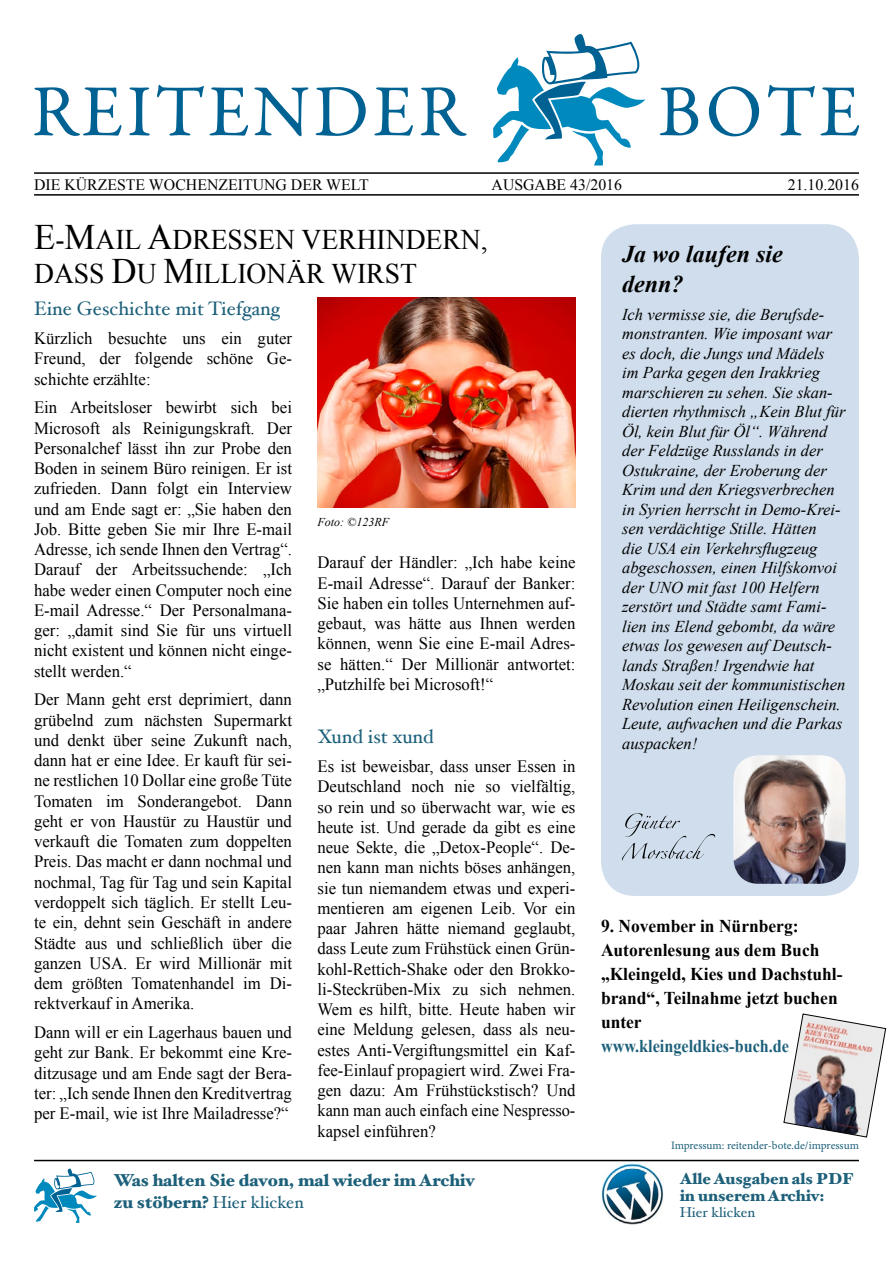
<style>
.page{position:relative;width:893px;height:1263px;background:#fff}
.page>*{position:absolute;margin:0;border:0;box-sizing:border-box;transform-origin:0 0}
.t1{font:28.5px/33.6px "Times New Roman";color:#000}
.t2{font:italic 700 24px/30px "Times New Roman";color:#000}
.t3{font:19.5px "Hoefler Text";color:#1d607a}
.t4{font:700 18px/24px "Times New Roman";color:#000}
.t5{font:700 18px "Times New Roman";color:#1d607a;scale:.9 1}
.t6{font:17.25px/20.2px "Times New Roman";color:#000;text-align:justify}
.t7{font:900 17.25px/22.2px "Hoefler Text";color:#1d607a}
.t8{font:italic 16.5px/19.5px "Times New Roman";color:#000}
.t9{font:15.9px "Times New Roman";color:#000}
.t10{font:900 15.9px/16.5px "Hoefler Text";color:#1d607a}
.t11{font:14.25px "Hoefler Text";color:#1d607a}
.t12{font:italic 12px "Times New Roman";color:#000}
.t13{font:11.4px "Minion Pro";letter-spacing:-.005em;color:#1d607a}
.s1{font-size:35.85px}
.s2{font-weight:400}
</style>
<div class="page">
<div style="left:601px;top:224px;width:258px;height:672px;background:#cfddec;border-radius:34px"></div>
<svg style="left:493px;top:34px;width:152px;height:131px"></svg>
<svg style="left:34px;top:87px;width:88px;height:49px"></svg>
<svg style="left:129px;top:87px;width:21px;height:48px"></svg>
<svg style="left:157px;top:85px;width:47px;height:51px"></svg>
<svg style="left:210px;top:87px;width:38px;height:49px"></svg>
<svg style="left:254px;top:87px;width:54px;height:49px"></svg>
<svg style="left:316px;top:87px;width:50px;height:49px"></svg>
<svg style="left:374px;top:87px;width:39px;height:49px"></svg>
<svg style="left:421px;top:87px;width:46px;height:49px"></svg>
<svg style="left:660px;top:87px;width:38px;height:48px"></svg>
<svg style="left:709px;top:86px;width:50px;height:50px"></svg>
<svg style="left:768px;top:85px;width:91px;height:51px"></svg>
<hr style="left:34px;top:172px;width:825px;height:2px;background:#000">
<hr style="left:34px;top:1160px;width:825px;height:1px;background:#000">
<hr style="left:34px;top:194px;width:825px;height:2px;background:#000">
<img style="left:601px;top:1163px;width:63px;height:62px">
<img style="left:733px;top:755px;width:113px;height:129px">
<svg style="left:622px;top:813px;width:93px;height:48px"></svg>
<svg style="left:34px;top:1168px;width:63px;height:55px"></svg>
<img style="left:317px;top:297px;width:258px;height:210px">
<img style="left:783px;top:1013px;width:103px;height:124px">
<p class="t9" style="left:34px;top:174px;width:336px">DIE KÜRZESTE WOCHENZEITUNG DER WELT</p>
<p class="t9" style="left:492px;top:174px;width:132px">AUSGABE 43/2016</p>
<p class="t9" style="left:788px;top:174px;width:73px">21.10.2016</p>
<h1 class="t1" style="left:34px;top:222px;width:455px"><span class="s1">E</span>-<span class="s1">M</span>AIL <span class="s1">A</span>DRESSEN VERHINDERN,<br>DASS <span class="s1">D</span>U <span class="s1">M</span>ILLIONÄR WIRST</h1>
<p class="t3" style="left:34px;top:297px;width:248px">Eine Geschichte mit Tiefgang</p>
<p class="t6" style="left:34px;top:328px;width:259px">Kürzlich besuchte uns ein guter Freund, der folgende schöne Ge&shy;schichte erzählte:</p>
<p class="t6" style="left:34px;top:397px;width:259px">Ein Arbeitsloser bewirbt sich bei Microsoft als Reinigungskraft. Der Personalchef lässt ihn zur Probe den Boden in seinem Büro reinigen. Er ist zufrieden. Dann folgt ein Interview und am Ende sagt er: „Sie haben den Job. Bitte geben Sie mir Ihre E-mail Adresse, ich sende Ihnen den Vertrag“.<br>Darauf der Arbeitssuchende: „Ich habe weder einen Computer noch eine E-mail Adresse.“ Der Personalmana&shy;ger: „damit sind Sie für uns virtuell nicht existent und können nicht einge&shy;stellt werden.“</p>
<p class="t6" style="left:34px;top:689px;width:259px">Der Mann geht erst deprimiert, dann grübelnd zum nächsten Supermarkt und denkt über seine Zukunft nach, dann hat er eine Idee. Er kauft für sei&shy;ne restlichen 10 Dollar eine große Tüte Tomaten im Sonderangebot. Dann geht er von Haustür zu Haustür und verkauft die Tomaten zum doppelten Preis. Das macht er dann nochmal und nochmal, Tag für Tag und sein Kapital verdoppelt sich täglich. Er stellt Leu&shy;te ein, dehnt sein Geschäft in andere Städte aus und schließlich über die ganzen USA. Er wird Millionär mit dem größten Tomatenhandel im Di&shy;rektverkauf in Amerika.</p>
<p class="t6" style="left:34px;top:1022px;width:259px">Dann will er ein Lagerhaus bauen und geht zur Bank. Er bekommt eine Kre&shy;ditzusage und am Ende sagt der Bera&shy;ter: „Ich sende Ihnen den Kreditvertrag per E-mail, wie ist Ihre Mailadresse?“</p>
<p class="t12" style="left:318px;top:514px;width:73px">Foto: ©123RF</p>
<p class="t6" style="left:317px;top:552px;width:259px">Darauf der Händler: „Ich habe keine E-mail Adresse“. Darauf der Banker:<br>Sie haben ein tolles Unternehmen auf&shy;gebaut, was hätte aus Ihnen werden können, wenn Sie eine E-mail Adres&shy;se hätten.“ Der Millionär antwortet: „Putzhilfe bei Microsoft!“</p>
<p class="t3" style="left:317px;top:725px;width:118px">Xund ist xund</p>
<p class="t6" style="left:317px;top:756px;width:259px">Es ist beweisbar, dass unser Essen in Deutschland noch nie so vielfältig, so rein und so überwacht war, wie es heute ist. Und gerade da gibt es eine neue Sekte, die „Detox-People“. De&shy;nen kann man nichts böses anhängen, sie tun niemandem etwas und experi&shy;mentieren am eigenen Leib. Vor ein paar Jahren hätte niemand geglaubt, dass Leute zum Frühstück einen Grün&shy;kohl-Rettich-Shake oder den Brokko&shy;li-Steckrüben-Mix zu sich nehmen.<br>Wem es hilft, bitte. Heute haben wir eine Meldung gelesen, dass als neu&shy;estes Anti-Vergiftungsmittel ein Kaf&shy;fee-Einlauf propagiert wird. Zwei Fra&shy;gen dazu: Am Frühstückstisch? Und kann man auch einfach eine Nespresso&shy;kapsel einführen?</p>
<p class="t7" style="left:114px;top:1169px;width:362px">Was halten Sie davon, mal wieder im Archiv zu stöbern? <span class="s2">Hier klicken</span></p>
<h2 class="t2" style="left:622px;top:238px;width:162px">Ja wo laufen sie denn?</h2>
<p class="t8" style="left:622px;top:304px;width:225px">Ich vermisse sie, die Berufsde&shy;monstranten. Wie imposant war es doch, die Jungs und Mädels<br>im Parka gegen den Irakkrieg marschieren zu sehen. Sie skan&shy;dierten rhythmisch „Kein Blut für<br>Öl, kein Blut für Öl“. Während der Feldzüge Russlands in der<br>Ostukraine, der Eroberung der<br>Krim und den Kriegsverbrechen in Syrien herrscht in Demo-Krei&shy;sen verdächtige Stille. Hätten<br>die USA ein Verkehrsflugzeug abgeschossen, einen Hilfskonvoi der UNO mit fast 100 Helfern zerstört und Städte samt Fami&shy;lien ins Elend gebombt, da wäre etwas los gewesen auf Deutsch&shy;lands Straßen! Irgendwie hat<br>Moskau seit der kommunistischen<br>Revolution einen Heiligenschein.<br>Leute, aufwachen und die Parkas auspacken!</p>
<p class="t4" style="left:601px;top:914px;width:243px">9. November in Nürnberg:<br>Autorenlesung aus dem Buch „Kleingeld, Kies und Dachstuhl&shy;brand“, Teilnahme jetzt buchen unter</p>
<p class="t5" style="left:601px;top:1034px;width:211px">www.kleingeldkies-buch.de</p>
<p class="t13" style="left:671px;top:1138px;width:189px">Impressum: reitender-bote.de/impressum</p>
<p class="t10" style="left:680px;top:1171px;width:176px">Alle Ausgaben als PDF in unserem Archiv:</p>
<p class="t11" style="left:680px;top:1204px;width:77px">Hier klicken</p>
</div>
